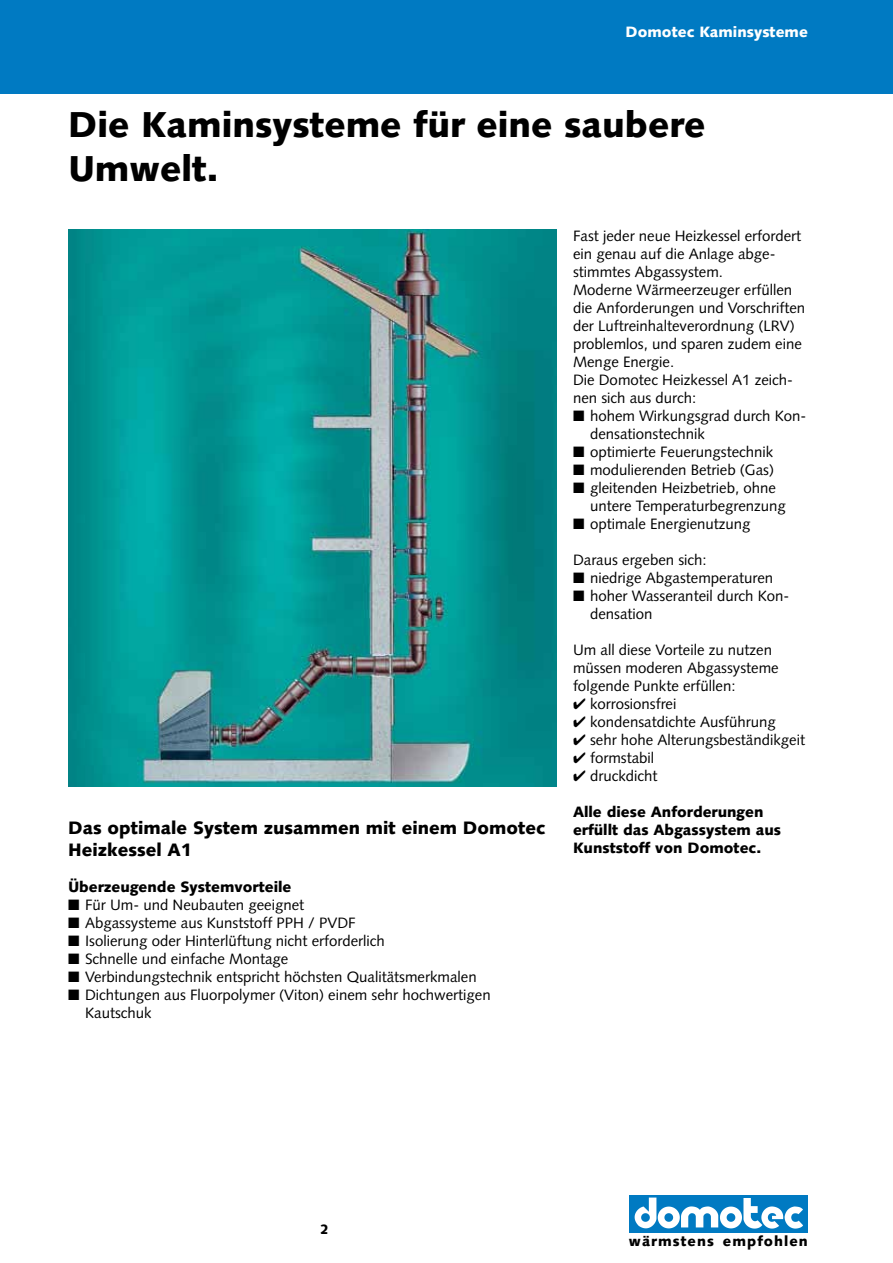
<style>
.page{position:relative;width:893px;height:1263px;background:#fff}
.page>*{position:absolute;margin:0;border:0;box-sizing:border-box;transform-origin:0 0}
.t1{font:900 36px/43.2px "Syntax";color:#000}
.t2{font:900 18px/21.6px "Syntax";color:#000}
.t3{font:15px/18px "Syntax";color:#000}
.t4{font:900 15px/18px "Syntax";color:#000}
.t5{font:900 15px "Syntax";color:#fff}
.t6{font:900 14.25px "Syntax";letter-spacing:.07em;color:#000}
.t7{font:900 13.5px "Syntax";color:#000}
</style>
<div class="page">
<div style="left:629px;top:1195px;width:179px;height:37px;background:#007ac2"></div>
<svg style="left:635px;top:1197px;width:168px;height:31px"></svg>
<div style="left:0;top:0;width:893px;height:94px;background:#007ac2"></div>
<img style="left:68px;top:230px;width:489px;height:557px">
<p class="t5" style="left:626px;top:23px;width:184px">Domotec Kaminsysteme</p>
<h1 class="t1" style="left:68px;top:104px;width:639px">Die Kaminsysteme für eine saubere<br>Umwelt.</h1>
<p class="t2" style="left:68px;top:817px;width:479px">Das optimale System zusammen mit einem Domotec<br>Heizkessel A1</p>
<p class="t4" style="left:68px;top:878px;width:225px">Überzeugende Systemvorteile</p>
<p class="t3" style="left:68px;top:896px;width:238px">■ Für Um- und Neubauten geeignet</p>
<p class="t3" style="left:68px;top:914px;width:289px">■ Abgassysteme aus Kunststoff PPH / PVDF</p>
<p class="t3" style="left:68px;top:932px;width:318px">■ Isolierung oder Hinterlüftung nicht erforderlich</p>
<p class="t3" style="left:68px;top:950px;width:222px">■ Schnelle und einfache Montage</p>
<p class="t3" style="left:68px;top:968px;width:410px">■ Verbindungstechnik entspricht höchsten Qualitätsmerkmalen</p>
<p class="t3" style="left:85px;top:986px;width:407px;text-indent:-17px">■ Dichtungen aus Fluorpolymer (Viton) einem sehr hochwertigen<br>Kautschuk</p>
<p class="t3" style="left:573px;top:227px;width:234px">Fast jeder neue Heizkessel erfordert ein genau auf die Anlage abge&shy;stimmtes Abgassystem.<br>Moderne Wärmeerzeuger erfüllen die Anforderungen und Vorschriften der Luftreinhalteverordnung (LRV) problemlos, und sparen zudem eine<br>Menge Energie.<br>Die Domotec Heizkessel A1 zeich&shy;nen sich aus durch:</p>
<p class="t3" style="left:590px;top:407px;width:218px;text-indent:-17px">■ hohem Wirkungsgrad durch Kon&shy;densationstechnik</p>
<p class="t3" style="left:573px;top:443px;width:202px">■ optimierte Feuerungstechnik</p>
<p class="t3" style="left:573px;top:461px;width:203px">■ modulierenden Betrieb (Gas)</p>
<p class="t3" style="left:590px;top:479px;width:197px;text-indent:-17px">■ gleitenden Heizbetrieb, ohne untere Temperaturbegrenzung</p>
<p class="t3" style="left:573px;top:515px;width:179px">■ optimale Energienutzung</p>
<p class="t3" style="left:573px;top:551px;width:135px">Daraus ergeben sich:</p>
<p class="t3" style="left:573px;top:569px;width:202px">■ niedrige Abgastemperaturen</p>
<p class="t3" style="left:590px;top:587px;width:201px;text-indent:-17px">■ hoher Wasseranteil durch Kon&shy;densation</p>
<p class="t3" style="left:573px;top:641px;width:207px">Um all diese Vorteile zu nutzen müssen moderen Abgassysteme folgende Punkte erfüllen:</p>
<p class="t3" style="left:573px;top:695px;width:105px">✔ korrosionsfrei</p>
<p class="t3" style="left:573px;top:713px;width:204px">✔ kondensatdichte Ausführung</p>
<p class="t3" style="left:573px;top:731px;width:234px">✔ sehr hohe Alterungsbeständikgeit</p>
<p class="t3" style="left:573px;top:749px;width:83px">✔ formstabil</p>
<p class="t3" style="left:573px;top:767px;width:86px">✔ druckdicht</p>
<p class="t4" style="left:573px;top:803px;width:210px">Alle diese Anforderungen erfüllt das Abgassystem aus<br>Kunststoff von Domotec.</p>
<p class="t7" style="left:320px;top:1221px;width:10px">2</p>
<p class="t6" style="left:629px;top:1233px;width:180px">wärmstens empfohlen</p>
</div>
